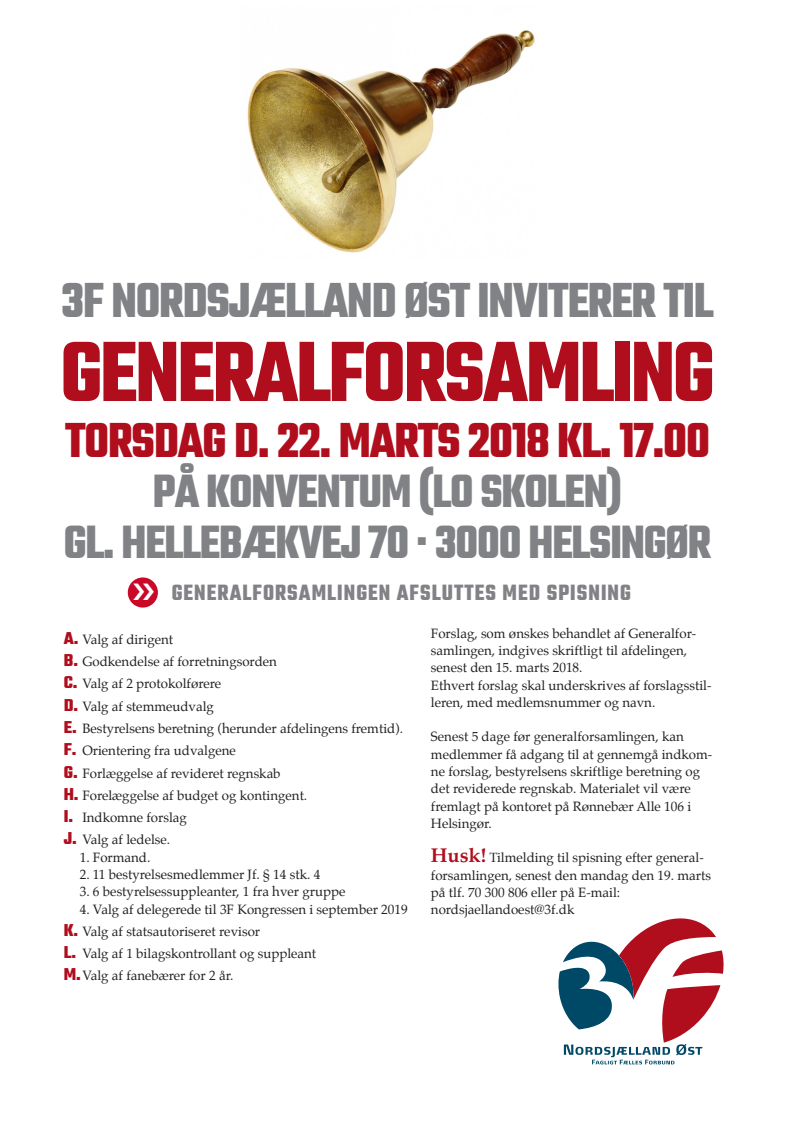
<style>
.page{position:relative;width:794px;height:1134px;background:#fff}
.page>*{position:absolute;margin:0;border:0;box-sizing:border-box;transform-origin:0 0}
.t1{font:700 92.16px "Teko";letter-spacing:-.025em;color:#b00d1d;scale:.9 1}
.t2{font:700 53.12px "Teko";letter-spacing:-.025em;color:#808285;scale:.9 1}
.t3{font:700 53.12px "Teko";letter-spacing:-.025em;color:#b00d1d;scale:.9 1}
.t4{font:700 50.48px/50.5px "Teko";letter-spacing:-.025em;color:#808285;text-align:center;scale:.9 1}
.t5{font:700 23.92px "Teko";letter-spacing:.05em;color:#808285;scale:.9 1}
.t6{font:13.28px/22.3px "Palatino";color:#231f20}
.s1{font-weight:700;font-size:19.92px;color:#b00d1d}
.s2{font-family:"Teko";font-weight:700;font-size:18.6px;color:#b00d1d}
</style>
<div class="page">
<img style="left:247px;top:30px;width:288px;height:223px">
<div style="left:128px;top:577px;width:30px;height:31px;background:#ca0928;border-radius:50%"></div>
<svg style="left:558px;top:918px;width:166px;height:146px"></svg>
<p class="t2" style="left:62px;top:266px;width:726px">3F NORDSJÆLLAND ØST INVITERER TIL</p>
<p class="t1" style="left:61px;top:313px;width:728px">GENERALFORSAMLING</p>
<p class="t3" style="left:65px;top:406px;width:718px">TORSDAG D. 22. MARTS 2018 KL. 17.00</p>
<p class="t4" style="left:64px;top:470px;width:720px">PÅ KONVENTUM (LO SKOLEN)<br>GL. HELLEBÆKVEJ 70 · 3000 HELSINGØR</p>
<p class="t5" style="left:172px;top:577px;width:512px">GENERALFORSAMLINGEN AFSLUTTES MED SPISNING</p>
<p class="t6" style="left:431px;top:625px;width:282px;line-height:17.3px">Forslag, som ønskes behandlet af Generalfor&shy;samlingen, indgives skriftligt til afdelingen, senest den 15. marts 2018.<br>Ethvert forslag skal underskrives af forslagsstil&shy;leren, med medlemsnummer og navn.</p>
<p class="t6" style="left:431px;top:728px;width:283px;line-height:17.3px">Senest 5 dage før generalforsamlingen, kan medlemmer få adgang til at gennemgå indkom&shy;ne forslag, bestyrelsens skriftlige beretning og det reviderede regnskab. Materialet vil være fremlagt på kontoret på Rønnebær Alle 106 i Helsingør.</p>
<p class="t6" style="left:431px;top:849px;width:281px;line-height:17.3px"><span class="s1">Husk!</span> Tilmelding til spisning efter general&shy;forsamlingen, senest den mandag den 19. marts på tlf. 70 300 806 eller på E-mail: nordsjaellandoest@3f.dk</p>
<p class="t6" style="left:64px;top:628px;width:341px"><span class="s2">A.</span> Valg af dirigent<br><span class="s2">B.</span> Godkendelse af forretningsorden<br><span class="s2">C.</span> Valg af 2 protokolførere<br><span class="s2">D.</span> Valg af stemmeudvalg<br><span class="s2">E.</span> Bestyrelsens beretning (herunder afdelingens fremtid).<br><span class="s2">F.</span> Orientering fra udvalgene<br><span class="s2">G.</span> Forlæggelse af revideret regnskab<br><span class="s2">H.</span> Forelæggelse af budget og kontingent.<br><span class="s2">I.</span> Indkomne forslag<br><span class="s2">J.</span> Valg af ledelse.</p>
<p class="t6" style="left:80px;top:846px;width:72px">1. Formand.</p>
<p class="t6" style="left:80px;top:863px;width:242px">2. 11 bestyrelsesmedlemmer Jf. § 14 stk. 4</p>
<p class="t6" style="left:80px;top:880px;width:267px">3. 6 bestyrelsessuppleanter, 1 fra hver gruppe</p>
<p class="t6" style="left:64px;top:898px;width:346px;text-indent:16px">4. Valg af delegerede til 3F Kongressen i september 2019<br><span class="s2">K.</span> Valg af statsautoriseret revisor<br><span class="s2">L.</span> Valg af 1 bilagskontrollant og suppleant<br><span class="s2">M.</span>Valg af fanebærer for 2 år.</p>
</div>
